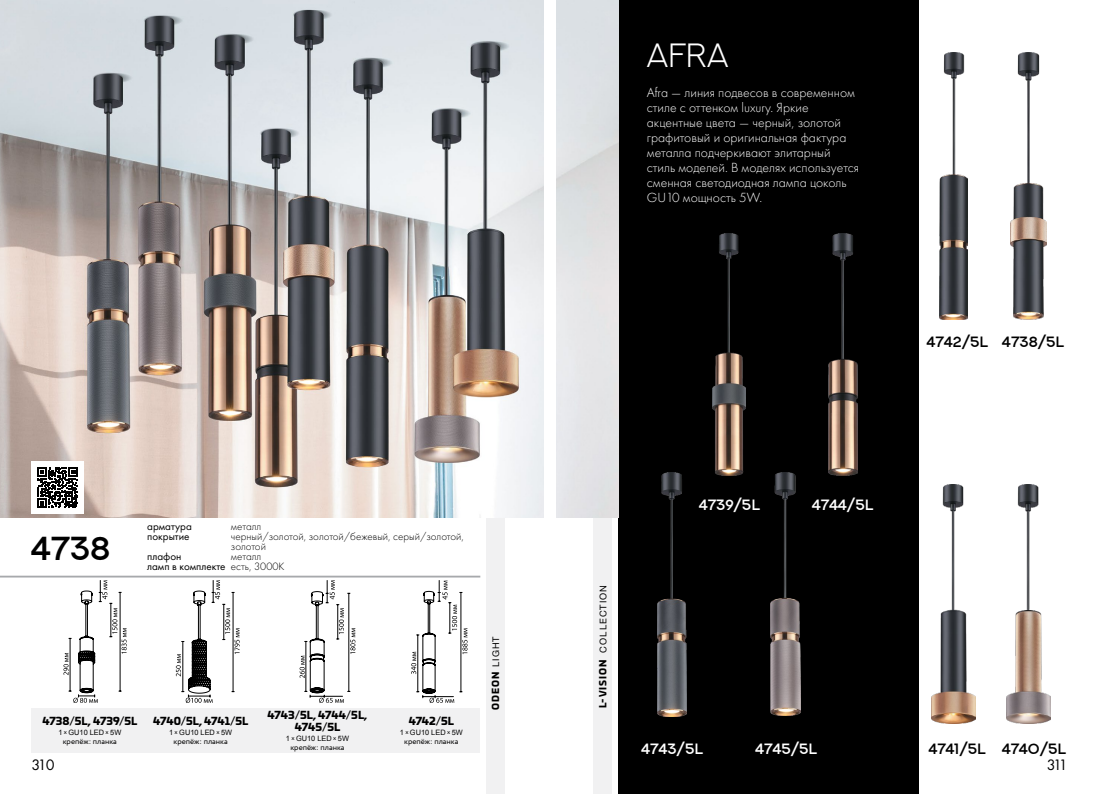
<style>
.page{position:relative;width:1099px;height:794px;background:#fff}
.page>*{position:absolute;margin:0;border:0;box-sizing:border-box;transform-origin:0 0}
.Head_09{font:300 33.62px "NEXTART";color:#fff}
.Head_09_Black_Цифра{font:600 33.25px "NEXTART";color:#000}
.t1{font:15.62px "Futura PT";letter-spacing:-.15em;color:#000}
.артикул_white_S{font:600 14.88px "NEXTART";color:#fff}
.артикул_black_S{font:600 14.88px "NEXTART";color:#000}
.body_text{font:300 13.75px/14.9px "Futura PT";color:#fff}
.Инф_блок_2_black{font:300 11.12px/10.1px "Futura PT";color:#000}
.Инф_блок_2_black-2{font:11.12px "Futura PT";color:#000}
.ar_param{font:900 10.5px/12px "Univia Pro";color:#000;text-align:center}
.KT_collection{font:9.38px "Helvetica Neue Cyr";letter-spacing:.115em;color:#000}
.t2{font:900 9.25px "Univia Pro";letter-spacing:.11em;color:#000}
.Parametry{font:7.88px "Circe";color:#000}
.t3{font:7.38px "Arial";color:#000}
.s1{font-weight:300}
.s2{font-family:"Helvetica Neue Cyr";font-weight:400}
.s3{font-family:"Univia Pro";font-weight:900}
</style>
<div class="page">
<div style="left:31px;top:708px;width:449px;height:45px;background:#f1f1f2"></div>
<div style="left:486px;top:517px;width:19px;height:277px;background:#f1f1f2"></div>
<div style="left:593px;top:517px;width:19px;height:277px;background:#f1f1f2"></div>
<div style="left:618px;top:0;width:300px;height:794px;background:#000"></div>
<img style="left:0;top:0;width:618px;height:517px">
<img style="left:1010px;top:53px;width:36px;height:266px">
<img style="left:712px;top:234px;width:33px;height:241px">
<img style="left:1006px;top:484px;width:44px;height:239px">
<img style="left:931px;top:484px;width:44px;height:239px">
<img style="left:939px;top:53px;width:28px;height:266px">
<img style="left:657px;top:473px;width:29px;height:243px">
<img style="left:828px;top:234px;width:29px;height:241px">
<img style="left:770px;top:473px;width:30px;height:243px">
<svg style="left:63px;top:580px;width:64px;height:123px"></svg>
<svg style="left:176px;top:580px;width:64px;height:123px"></svg>
<svg style="left:411px;top:580px;width:56px;height:123px"></svg>
<svg style="left:299px;top:580px;width:56px;height:123px"></svg>
<hr style="left:0;top:575px;width:480px;height:2px;background:#a7a9ac">
<div style="left:544px;top:0;width:11px;height:794px;background:#fff"></div>
<div style="left:31px;top:461px;width:53px;height:52px;background:#fff"></div>
<svg style="left:37px;top:467px;width:41px;height:41px"></svg>
<p class="Head_09_Black_Цифра" style="left:31px;top:529px;width:80px">4738</p>
<p class="Инф_блок_2_black-2" style="left:147px;top:519px;width:46px">арматура</p>
<p class="Инф_блок_2_black" style="left:231px;top:521px;width:32px">металл</p>
<p class="Инф_блок_2_black-2" style="left:147px;top:529px;width:44px">покрытие</p>
<p class="Инф_блок_2_black" style="left:231px;top:531px;width:234px">черный/золотой, золотой/бежевый, серый/золотой, золотой</p>
<p class="Инф_блок_2_black-2" style="left:147px;top:550px;width:36px">плафон</p>
<p class="Инф_блок_2_black" style="left:231px;top:551px;width:32px">металл</p>
<p class="Инф_блок_2_black-2" style="left:147px;top:560px;width:139px">ламп в комплекте <span class="s1">есть, 3000K</span></p>
<p class="ar_param" style="left:42px;top:714px;width:96px">4738/5L, 4739/5L</p>
<p class="t3" style="left:58px;top:728px;width:64px">1 <sup>х</sup> GU10 LED <sup>х</sup> 5W</p>
<p class="Parametry" style="left:63px;top:736px;width:56px">крепёж: планка</p>
<p class="ar_param" style="left:153px;top:714px;width:97px">4740/5L, 4741/5L</p>
<p class="t3" style="left:169px;top:728px;width:64px">1 <sup>х</sup> GU10 LED <sup>х</sup> 5W</p>
<p class="Parametry" style="left:173px;top:736px;width:56px">крепёж: планка</p>
<p class="ar_param" style="left:267px;top:708px;width:101px">4743/5L, 4744/5L,<br>4745/5L</p>
<p class="t3" style="left:286px;top:734px;width:64px">1 <sup>х</sup> GU10 LED <sup>х</sup> 5W</p>
<p class="Parametry" style="left:290px;top:742px;width:56px">крепёж: планка</p>
<p class="ar_param" style="left:409px;top:714px;width:47px">4742/5L</p>
<p class="t3" style="left:400px;top:728px;width:64px">1 <sup>х</sup> GU10 LED <sup>х</sup> 5W</p>
<p class="Parametry" style="left:404px;top:736px;width:56px">крепёж: планка</p>
<p class="t2" style="left:488px;top:709px;width:75px;rotate:-90deg">ODEON <span class="s2">LIGHT</span></p>
<p class="Head_09" style="left:647px;top:37px;width:83px">Afra</p>
<p class="body_text" style="left:647px;top:85px;width:214px">Afra — линия подвесов в современном стиле с оттенком luxury. Яркие акцентные цвета — черный, золотой графитовый и оригинальная фактура металла подчеркивают элитарный стиль моделей. В моделях используется сменная светодиодная лампа цоколь<br>GU10 мощность 5W.</p>
<p class="артикул_black_S" style="left:926px;top:333px;width:63px">4742/5L</p>
<p class="артикул_black_S" style="left:1002px;top:333px;width:63px">4738/5L</p>
<p class="KT_collection" style="left:598px;top:708px;width:125px;rotate:-90deg"><span class="s3">L-VISION</span> COLLECTION</p>
<p class="артикул_white_S" style="left:699px;top:496px;width:62px">4739/5L</p>
<p class="артикул_white_S" style="left:812px;top:496px;width:62px">4744/5L</p>
<p class="артикул_white_S" style="left:641px;top:740px;width:63px">4743/5L</p>
<p class="артикул_white_S" style="left:755px;top:740px;width:63px">4745/5L</p>
<p class="артикул_black_S" style="left:928px;top:740px;width:58px">4741/5L</p>
<p class="артикул_black_S" style="left:1002px;top:740px;width:65px">4740/5L</p>
<p class="t1" style="left:31px;top:755px;width:25px">310</p>
<p class="t1" style="left:1046px;top:755px;width:22px">311</p>
</div>
